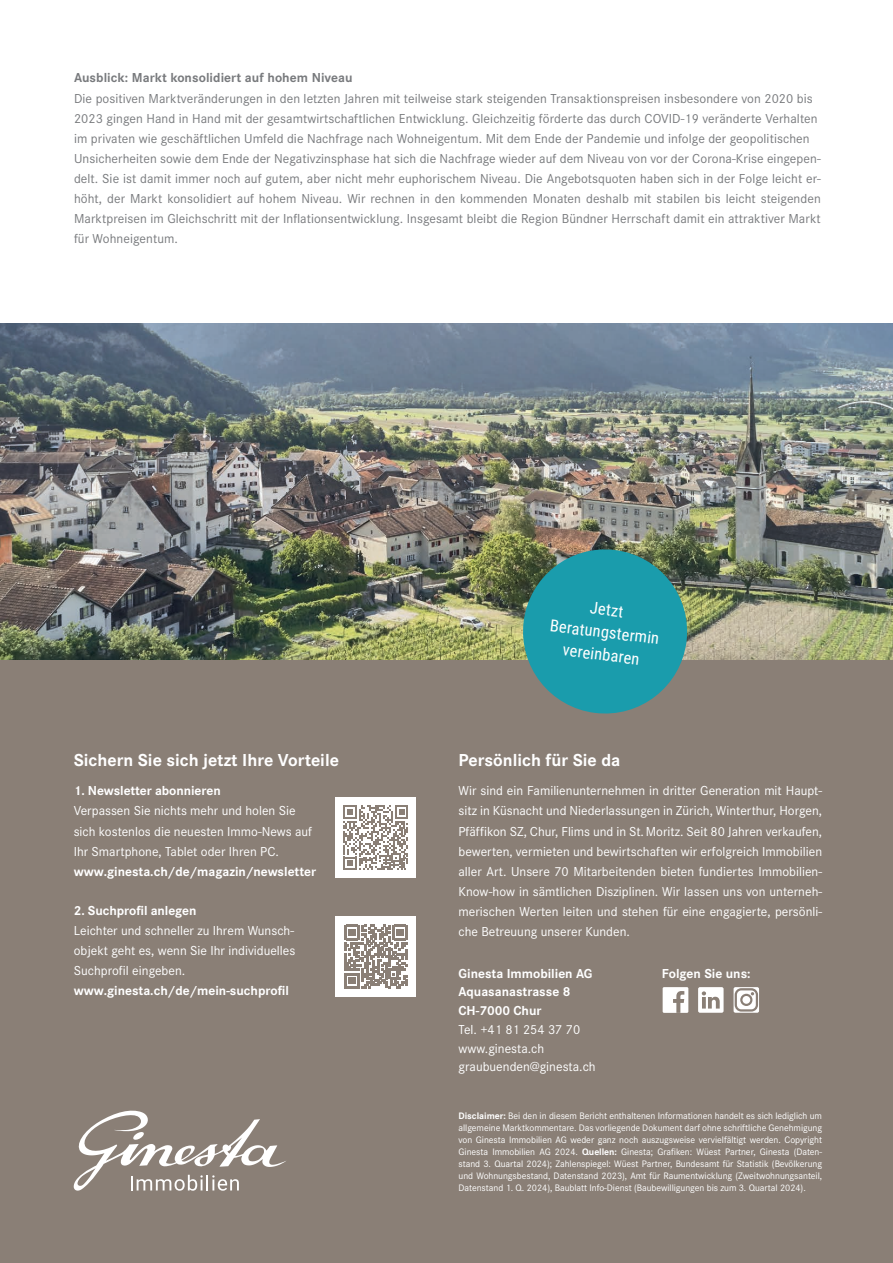
<style>
.page{position:relative;width:893px;height:1263px;background:#fff}
.page>*{position:absolute;margin:0;border:0;box-sizing:border-box;transform-origin:0 0}
.t1{font:700 18px "Corporate S";color:#fff}
.t2{font:16.5px/22.5px "Roboto Condensed";color:#fff;text-align:center}
.t3{font:13.5px/20.1px "Corporate S";letter-spacing:.005em;color:#787a7d}
.t4{font:13.5px/20.1px "Corporate S";color:#fff}
.t5{font:700 13.5px/18.8px "Corporate S";color:#fff}
.t6{font:700 13.5px "Corporate S";letter-spacing:.005em;color:#787a7d}
.t7{font:9.75px/12px "Corporate S";letter-spacing:-.005em;color:#fff;text-align:justify}
.s1{font-weight:700}
</style>
<div class="page">
<div style="left:0;top:659px;width:893px;height:604px;background:#8a7f76"></div>
<div style="left:336px;top:797px;width:80px;height:81px;background:#fff"></div>
<svg style="left:343px;top:805px;width:65px;height:65px"></svg>
<div style="left:336px;top:916px;width:80px;height:81px;background:#fff"></div>
<svg style="left:344px;top:925px;width:64px;height:63px"></svg>
<svg style="left:74px;top:1110px;width:212px;height:81px"></svg>
<img style="left:0;top:324px;width:893px;height:335px">
<svg style="left:734px;top:987px;width:25px;height:26px"></svg>
<svg style="left:735px;top:988px;width:23px;height:23px"></svg>
<div style="left:698px;top:987px;width:26px;height:26px;background:#fff;border-radius:2px"></div>
<svg style="left:702px;top:991px;width:18px;height:17px"></svg>
<div style="left:663px;top:987px;width:25px;height:26px;background:#fff"></div>
<svg style="left:673px;top:991px;width:11px;height:22px"></svg>
<svg style="left:518px;top:544px;width:174px;height:170px;background:#349195"></svg>
<p class="t6" style="left:74px;top:70px;width:280px">Ausblick: Markt konsolidiert auf hohem Niveau</p>
<p class="t3" style="left:74px;top:88px;width:748px">Die positiven Marktveränderungen in den letzten Jahren mit teilweise stark steigenden Transaktionspreisen insbesondere von 2020 bis 2023 gingen Hand in Hand mit der gesamtwirtschaftlichen Entwicklung. Gleichzeitig förderte das durch COVID-19 veränderte Verhalten im privaten wie geschäftlichen Umfeld die Nachfrage nach Wohneigentum. Mit dem Ende der Pandemie und infolge der geopolitischen Unsicherheiten sowie dem Ende der Negativzinsphase hat sich die Nachfrage wieder auf dem Niveau von vor der Corona-Krise eingepen&shy;delt. Sie ist damit immer noch auf gutem, aber nicht mehr euphorischem Niveau. Die Angebotsquoten haben sich in der Folge leicht er&shy;höht, der Markt konsolidiert auf hohem Niveau. Wir rechnen in den kommenden Monaten deshalb mit stabilen bis leicht steigenden Marktpreisen im Gleichschritt mit der Inflationsentwicklung. Insgesamt bleibt die Region Bündner Herrschaft damit ein attraktiver Markt für Wohneigentum.</p>
<p class="t2" style="left:554px;top:591px;width:111px;rotate:7deg">Jetzt<br>Beratungstermin vereinbaren</p>
<h1 class="t1" style="left:74px;top:750px;width:267px">Sichern Sie sich jetzt Ihre Vorteile</h1>
<h1 class="t1" style="left:459px;top:750px;width:163px">Persönlich für Sie da</h1>
<p class="t5" style="left:74px;top:782px;width:149px">1. Newsletter abonnieren</p>
<p class="t4" style="left:74px;top:801px;width:240px">Verpassen Sie nichts mehr und holen Sie sich kostenlos die neuesten Immo-News auf<br>Ihr Smartphone, Tablet oder Ihren PC.</p>
<p class="t5" style="left:74px;top:862px;width:244px">www.ginesta.ch/de/magazin/newsletter</p>
<p class="t5" style="left:74px;top:901px;width:124px">2. Suchprofil anlegen</p>
<p class="t4" style="left:74px;top:920px;width:223px;text-align:justify">Leichter und schneller zu Ihrem Wunsch&shy;objekt geht es, wenn Sie Ihr individuelles Suchprofil eingeben.</p>
<p class="t5" style="left:74px;top:982px;width:217px">www.ginesta.ch/de/mein-suchprofil</p>
<p class="t4" style="left:459px;top:781px;width:365px;text-align:justify">Wir sind ein Familienunternehmen in dritter Generation mit Haupt&shy;sitz in Küsnacht und Niederlassungen in Zürich, Winterthur, Horgen, Pfäffikon SZ, Chur, Flims und in St.Moritz. Seit 80 Jahren verkaufen, bewerten, vermieten und bewirtschaften wir erfolgreich Immobilien aller Art. Unsere 70 Mitarbeitenden bieten fundiertes Immobilien-Know-how in sämtlichen Disziplinen. Wir lassen uns von unterneh&shy;merischen Werten leiten und stehen für eine engagierte, persönli&shy;che Betreuung unserer Kunden.</p>
<p class="t5" style="left:459px;top:964px;width:135px">Ginesta Immobilien AG<br>Aquasanastrasse 8<br>CH-7000 Chur</p>
<p class="t4" style="left:459px;top:1020px;width:139px;line-height:18.8px">Tel. +41 81 254 37 70 www.ginesta.ch graubuenden@ginesta.ch</p>
<p class="t5" style="left:662px;top:964px;width:90px">Folgen Sie uns:</p>
<p class="t7" style="left:459px;top:1110px;width:365px"><span class="s1">Disclaimer:</span> Bei den in diesem Bericht enthaltenen Informationen handelt es sich lediglich um allgemeine Marktkommentare. Das vorliegende Dokument darf ohne schriftliche Genehmigung von Ginesta Immobilien AG weder ganz noch auszugsweise vervielfältigt werden. Copyright Ginesta Immobilien AG 2024. <span class="s1">Quellen:</span> Ginesta; Grafiken: Wüest Partner, Ginesta (Daten&shy;stand 3. Quartal 2024); Zahlenspiegel: Wüest Partner, Bundesamt für Statistik (Bevölkerung und Wohnungsbestand, Datenstand 2023), Amt für Raumentwicklung (Zweitwohnungsanteil, Datenstand 1. Q. 2024), Baublatt Info-Dienst (Baubewilligungen bis zum 3. Quartal 2024).</p>
</div>
